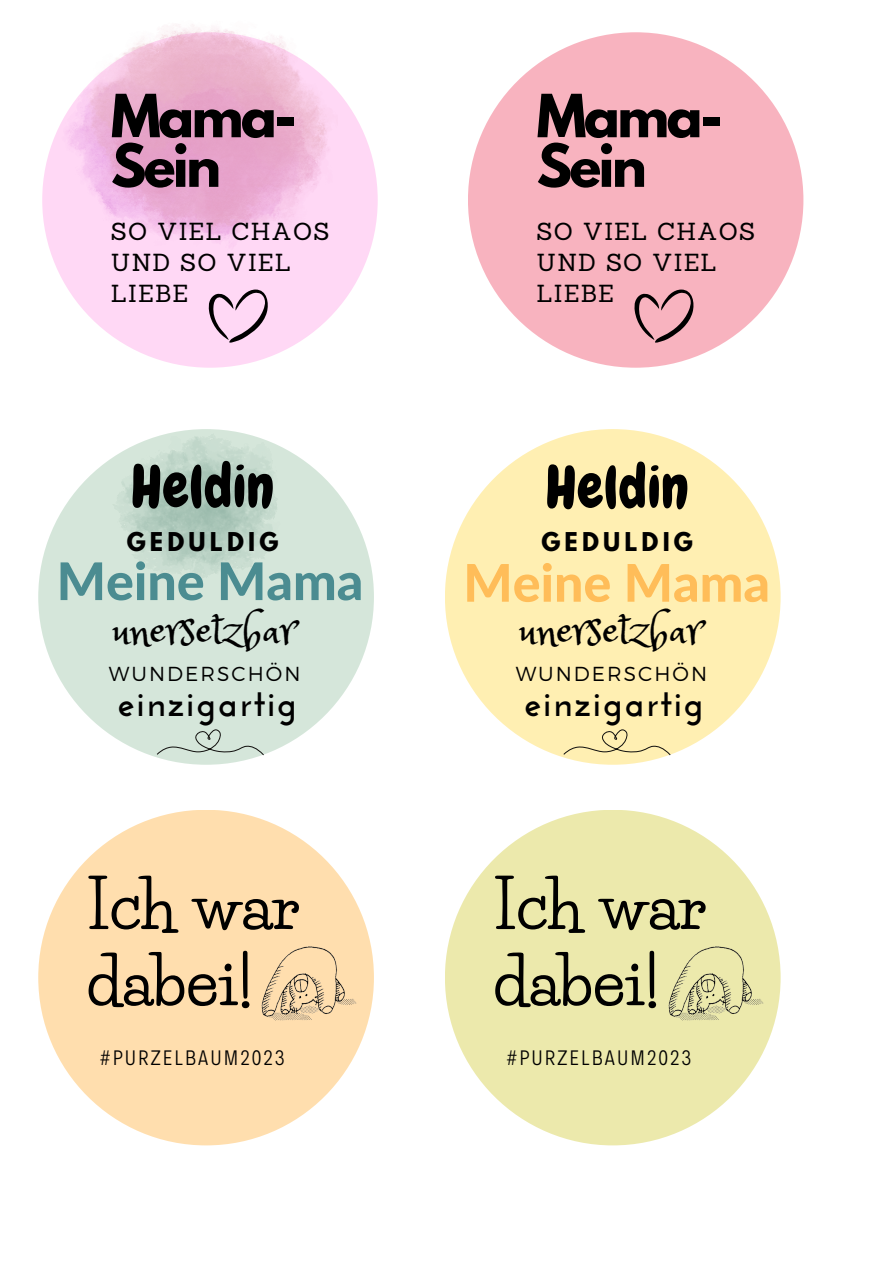
<style>
.page{position:relative;width:893px;height:1264px;background:#fff}
.page>*{position:absolute;margin:0;border:0;box-sizing:border-box;transform-origin:0 0}
.t1{font:700 65.1px/76.1px "Life Savers";color:#000}
.t2{font:59.1px "Chewy";color:#000}
.t3{font:700 52.65px/49.7px "League Spartan";letter-spacing:-.05em;color:#000}
.t4{font:800 51.9px "Lato Latin";color:#4b8c91}
.t5{font:800 51.9px "Lato Latin";color:#ffbd59}
.t6{font:46.2px "Princess Sofia";color:#000}
.t7{font:700 38.25px "Josefin Sans";letter-spacing:.05em;color:#000}
.t8{font:24px/31px "Sanchez";letter-spacing:.05em;color:#000}
.t9{font:700 22.95px "League Spartan";letter-spacing:.18em;color:#000}
.t10{font:300 21.15px "Decalotype";letter-spacing:.1em;color:#000}
.t11{font:300 20.25px "Montserrat";letter-spacing:.1em;color:#000}
</style>
<div class="page">
<div style="left:42px;top:32px;width:335px;height:336px;background:#ffd8f5;border-radius:50%"></div>
<svg style="left:208px;top:289px;width:60px;height:54px"></svg>
<div style="left:38px;top:429px;width:336px;height:335px;background:#d5e6da;border-radius:50%"></div>
<svg style="left:157px;top:729px;width:107px;height:26px"></svg>
<div style="left:468px;top:32px;width:335px;height:336px;background:#f8b3bf;border-radius:50%"></div>
<svg style="left:634px;top:289px;width:60px;height:54px"></svg>
<img style="left:60px;top:24px;width:276px;height:219px">
<img style="left:111px;top:432px;width:168px;height:146px">
<div style="left:445px;top:429px;width:335px;height:335px;background:#ffefb2;border-radius:50%"></div>
<svg style="left:563px;top:729px;width:107px;height:26px"></svg>
<div style="left:38px;top:809px;width:336px;height:336px;background:#ffdeae;border-radius:50%"></div>
<img style="left:261px;top:946px;width:96px;height:75px">
<div style="left:445px;top:809px;width:335px;height:336px;background:#ece9ac;border-radius:50%"></div>
<img style="left:668px;top:946px;width:96px;height:75px">
<h3 class="t3" style="left:111px;top:98px;width:188px">Mama-<br>Sein</h3>
<p class="t8" style="left:111px;top:215px;width:220px">SO VIEL CHAOS<br>UND SO VIEL<br>LIEBE</p>
<h2 class="t2" style="left:131px;top:449px;width:145px">Heldin</h2>
<p class="t9" style="left:127px;top:530px;width:153px">GEDULDIG</p>
<h3 class="t4" style="left:57px;top:558px;width:308px">Meine Mama</h3>
<h3 class="t6" style="left:113px;top:599px;width:185px">unersetzbar</h3>
<p class="t11" style="left:109px;top:660px;width:193px">WUNDERSCHÖN</p>
<h3 class="t7" style="left:118px;top:687px;width:180px">einzigartig</h3>
<h1 class="t1" style="left:87px;top:867px;width:215px">Ich war dabei!</h1>
<p class="t10" style="left:100px;top:1043px;width:186px">#PURZELBAUM2023</p>
<h3 class="t3" style="left:536px;top:98px;width:188px">Mama-<br>Sein</h3>
<p class="t8" style="left:536px;top:215px;width:220px">SO VIEL CHAOS<br>UND SO VIEL<br>LIEBE</p>
<h2 class="t2" style="left:545px;top:450px;width:145px">Heldin</h2>
<p class="t9" style="left:541px;top:530px;width:153px">GEDULDIG</p>
<h3 class="t5" style="left:463px;top:560px;width:308px">Meine Mama</h3>
<h3 class="t6" style="left:519px;top:599px;width:185px">unersetzbar</h3>
<p class="t11" style="left:515px;top:660px;width:193px">WUNDERSCHÖN</p>
<h3 class="t7" style="left:524px;top:687px;width:180px">einzigartig</h3>
<h1 class="t1" style="left:493px;top:867px;width:215px">Ich war dabei!</h1>
<p class="t10" style="left:506px;top:1043px;width:186px">#PURZELBAUM2023</p>
</div>
